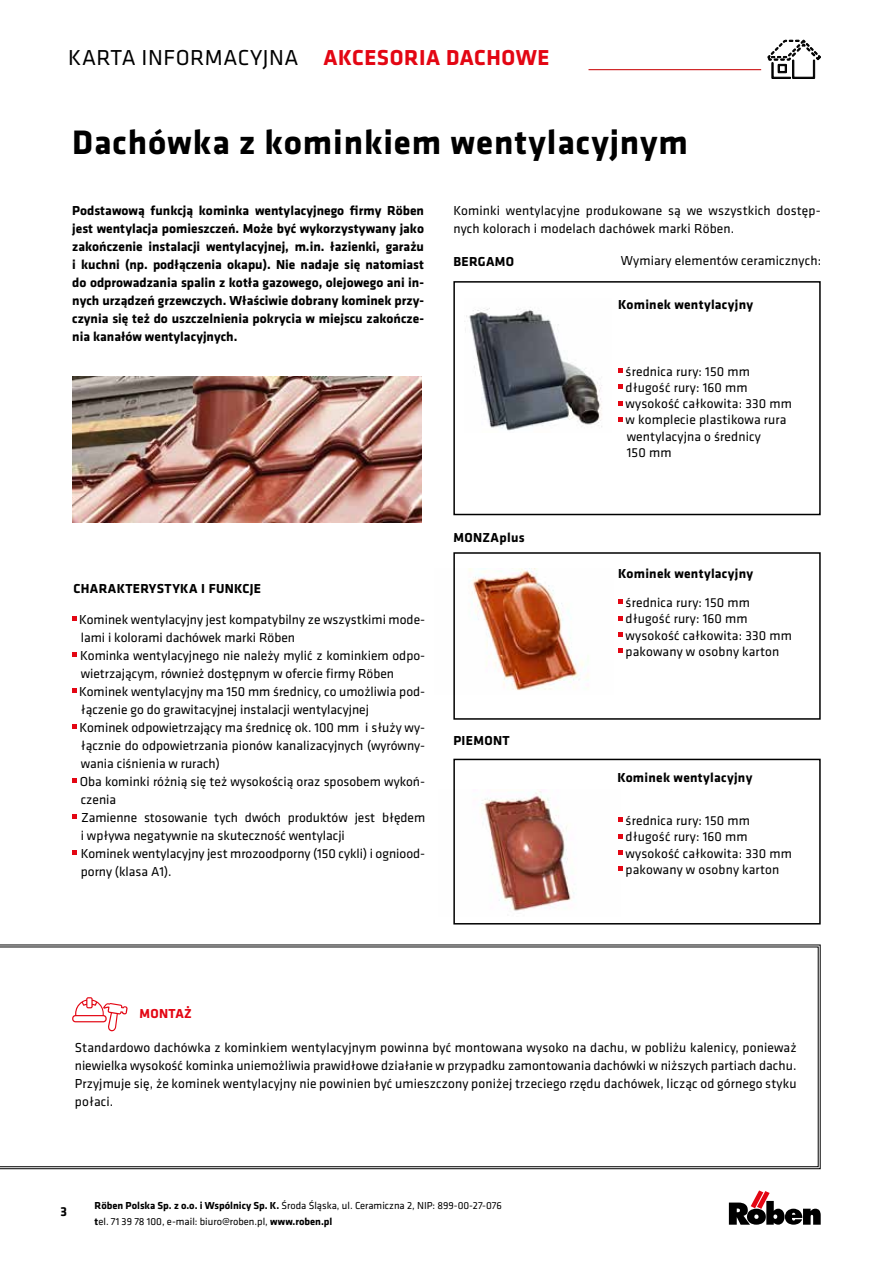
<style>
.page{position:relative;width:893px;height:1263px;background:#fff}
.page>*{position:absolute;margin:0;border:0;box-sizing:border-box;transform-origin:0 0}
.t1{font:700 35.25px "Klavika";letter-spacing:.025em;color:#000}
.t2{font:22.5px "Klavika";letter-spacing:.025em;color:#000}
.t3{font:13.5px/18px "Klavika";color:#000}
.t4{font:700 13.5px/18px "Klavika";letter-spacing:.02em;color:#000;text-align:justify}
.t5{font:700 13.5px "Klavika";letter-spacing:.025em;color:#e30613}
.t6{font:10.5px/15.8px "Klavika";color:#000}
.s1{font-weight:700;color:#e30613}
.s2{font-weight:700}
</style>
<div class="page">
<svg style="left:729px;top:1190px;width:92px;height:35px"></svg>
<hr style="left:588px;top:69px;width:173px;height:1px;background:#cd1719">
<svg style="left:767px;top:40px;width:54px;height:39px"></svg>
<img style="left:469px;top:569px;width:120px;height:122px">
<div style="left:453px;top:552px;width:368px;height:168px;border:2px solid #000"></div>
<svg style="left:0;top:944px;width:821px;height:226px;background:#8b8b8b"></svg>
<svg style="left:0;top:946px;width:819px;height:221px"></svg>
<svg style="left:72px;top:617px;width:5px;height:4px"></svg>
<svg style="left:72px;top:653px;width:5px;height:4px"></svg>
<svg style="left:72px;top:689px;width:5px;height:4px"></svg>
<svg style="left:72px;top:725px;width:5px;height:4px"></svg>
<svg style="left:72px;top:779px;width:5px;height:4px"></svg>
<svg style="left:72px;top:814px;width:5px;height:5px"></svg>
<svg style="left:72px;top:851px;width:5px;height:4px"></svg>
<img style="left:72px;top:376px;width:350px;height:146px">
<img style="left:481px;top:791px;width:139px;height:120px">
<img style="left:466px;top:308px;width:136px;height:123px">
<svg style="left:618px;top:600px;width:4px;height:4px"></svg>
<svg style="left:618px;top:616px;width:4px;height:4px"></svg>
<svg style="left:618px;top:632px;width:4px;height:4px"></svg>
<svg style="left:618px;top:648px;width:4px;height:5px"></svg>
<svg style="left:618px;top:818px;width:4px;height:4px"></svg>
<svg style="left:618px;top:834px;width:4px;height:4px"></svg>
<svg style="left:618px;top:850px;width:4px;height:4px"></svg>
<svg style="left:618px;top:866px;width:4px;height:5px"></svg>
<svg style="left:618px;top:368px;width:4px;height:5px"></svg>
<svg style="left:618px;top:385px;width:4px;height:4px"></svg>
<svg style="left:618px;top:401px;width:4px;height:4px"></svg>
<svg style="left:618px;top:417px;width:4px;height:4px"></svg>
<div style="left:453px;top:759px;width:368px;height:165px;border:2px solid #000"></div>
<div style="left:453px;top:281px;width:368px;height:234px;border:2px solid #000"></div>
<svg style="left:72px;top:997px;width:56px;height:34px"></svg>
<h2 class="t2" style="left:68px;top:43px;width:483px">KARTA INFORMACYJNA <span class="s1">AKCESORIA DACHOWE</span></h2>
<h1 class="t1" style="left:72px;top:117px;width:617px">Dachówka z kominkiem wentylacyjnym</h1>
<p class="t4" style="left:72px;top:201px;width:353px">Podstawową funkcją kominka wentylacyjnego firmy Röben jest wentylacja pomieszczeń. Może być wykorzystywany jako zakończenie instalacji wentylacyjnej, m.in. łazienki, garażu i kuchni (np. podłączenia okapu). Nie nadaje się natomiast do odprowadzania spalin z kotła gazowego, olejowego ani in&shy;nych urządzeń grzewczych. Właściwie dobrany kominek przy&shy;czynia się też do uszczelnienia pokrycia w miejscu zakończe&shy;nia kanałów wentylacyjnych.</p>
<p class="t3" style="left:453px;top:201px;width:369px">Kominki wentylacyjne produkowane są we wszystkich dostęp&shy;nych kolorach i modelach dachówek marki Röben.</p>
<p class="t4" style="left:453px;top:252px;width:62px">BERGAMO</p>
<p class="t3" style="left:621px;top:251px;width:202px">Wymiary elementów ceramicznych:</p>
<p class="t4" style="left:618px;top:295px;width:136px">Kominek wentylacyjny</p>
<p class="t3" style="left:626px;top:363px;width:168px;line-height:16.2px">średnica rury: 150 mm długość rury: 160 mm wysokość całkowita: 330 mm w komplecie plastikowa rura wentylacyjna o średnicy<br>150 mm</p>
<p class="t4" style="left:73px;top:579px;width:189px">CHARAKTERYSTYKA I FUNKCJE</p>
<p class="t3" style="left:79px;top:610px;width:348px">Kominek wentylacyjny jest kompatybilny ze wszystkimi mode&shy;lami i kolorami dachówek marki Röben<br>Kominka wentylacyjnego nie należy mylić z kominkiem odpo&shy;wietrzającym, również dostępnym w ofercie firmy Röben Kominek wentylacyjny ma 150 mm średnicy, co umożliwia pod&shy;łączenie go do grawitacyjnej instalacji wentylacyjnej<br>Kominek odpowietrzający ma średnicę ok. 100 mm i służy wy&shy;łącznie do odpowietrzania pionów kanalizacyjnych (wyrówny&shy;wania ciśnienia w rurach)<br>Oba kominki różnią się też wysokością oraz sposobem wykoń&shy;czenia<br>Zamienne stosowanie tych dwóch produktów jest błędem i wpływa negatywnie na skuteczność wentylacji<br>Kominek wentylacyjny jest mrozoodporny (150 cykli) i ogniood&shy;porny (klasa A1).</p>
<p class="t4" style="left:453px;top:528px;width:73px">MONZAplus</p>
<p class="t4" style="left:453px;top:731px;width:58px">PIEMONT</p>
<p class="t4" style="left:618px;top:564px;width:136px">Kominek wentylacyjny</p>
<p class="t3" style="left:626px;top:594px;width:168px;line-height:16.2px">średnica rury: 150 mm długość rury: 160 mm wysokość całkowita: 330 mm pakowany w osobny karton</p>
<p class="t4" style="left:617px;top:768px;width:136px">Kominek wentylacyjny</p>
<p class="t3" style="left:626px;top:812px;width:168px;line-height:16.2px">średnica rury: 150 mm długość rury: 160 mm wysokość całkowita: 330 mm pakowany w osobny karton</p>
<p class="t5" style="left:139px;top:1004px;width:54px">MONTAŻ</p>
<p class="t3" style="left:75px;top:1038px;width:723px;text-align:justify">Standardowo dachówka z kominkiem wentylacyjnym powinna być montowana wysoko na dachu, w pobliżu kalenicy, ponieważ niewielka wysokość kominka uniemożliwia prawidłowe działanie w przypadku zamontowania dachówki w niższych partiach dachu.<br>Przyjmuje się, że kominek wentylacyjny nie powinien być umieszczony poniżej trzeciego rzędu dachówek, licząc od górnego styku połaci.</p>
<p class="t4" style="left:60px;top:1202px;width:8px">3</p>
<p class="t6" style="left:95px;top:1197px;width:409px"><span class="s2">Röben Polska Sp. z o.o. i Wspólnicy Sp. K.</span> Środa Śląska, ul. Ceramiczna 2, NIP: 899-00-27-076 <span class="s2">t</span>el. 71 39 78 100, e-mail: biuro@roben.pl, <span class="s2">www.roben.pl</span></p>
</div>
